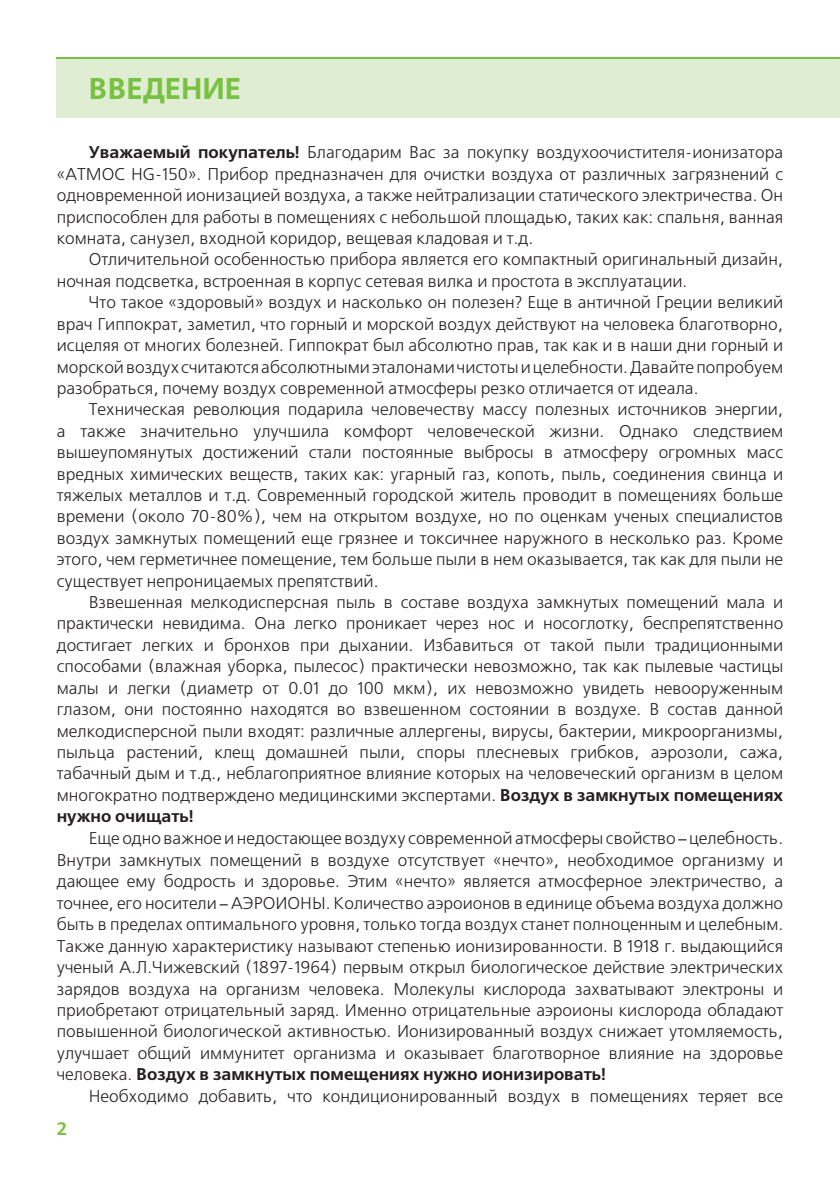
<style>
.page{position:relative;width:840px;height:1191px;background:#fff}
.page>*{position:absolute;margin:0;border:0;box-sizing:border-box;transform-origin:0 0}
.t1{font:700 30px "Free Set C";color:#79c142}
.t2{font:700 18px "Free Set C";color:#79c142}
.t3{font:17px/21.4px "Free Set C";color:#231f20;text-align:justify}
.s1{font-weight:700}
.s2{font-family:"Helios Cond"}
</style>
<div class="page">
<div style="left:57px;top:58px;width:782px;height:60px;background:#dfeed2"></div>
<hr style="left:57px;top:58px;width:782px;height:1px;background:#79c142">
<h1 class="t1" style="left:89px;top:72px;width:153px">ВВЕДЕНИЕ</h1>
<p class="t3" style="left:57px;top:143px;width:727px;text-indent:32px"><span class="s1">Уважаемый покупатель!</span> Благодарим Вас за покупку воздухоочистителя-ионизатора «АТМОС HG-150». Прибор предназначен для очистки воздуха от различных загрязнений с одновременной ионизацией воздуха, а также нейтрализации статического электричества. Он приспособлен для работы в помещениях с небольшой площадью, таких как: спальня, ванная комната, санузел, входной коридор, вещевая кладовая и т.д.</p>
<p class="t3" style="left:57px;top:250px;width:727px;text-indent:32px">Отличительной особенностью прибора является его компактный оригинальный дизайн, ночная подсветка, встроенная в корпус сетевая вилка и простота в эксплуатации.</p>
<p class="t3" style="left:57px;top:292px;width:727px;text-indent:32px">Что такое «здоровый» воздух и насколько он полезен? Еще в античной Греции великий врач Гиппократ, заметил, что горный и морской воздух действуют на человека благотворно, исцеляя от многих болезней. Гиппократ был абсолютно прав, так как и в наши дни горный и морской воздух считаются абсолютными эталонами чистоты и целебности. Давайте попробуем разобраться, почему воздух современной атмосферы резко отличается от идеала.</p>
<p class="t3" style="left:57px;top:399px;width:727px;text-indent:32px">Техническая революция подарила человечеству массу полезных источников энергии, а также значительно улучшила комфорт человеческой жизни. Однако следствием вышеупомянутых достижений стали постоянные выбросы в атмосферу огромных масс вредных химических веществ, таких как: угарный газ, копоть, пыль, соединения свинца и тяжелых металлов и т.д. Современный городской житель проводит в помещениях больше времени (около 70-80%), чем на открытом воздухе, но по оценкам ученых специалистов воздух замкнутых помещений еще грязнее и токсичнее наружного в несколько раз. Кроме этого, чем герметичнее помещение, тем больше пыли в нем оказывается, так как для пыли не существует непроницаемых препятствий.</p>
<p class="t3" style="left:57px;top:592px;width:727px;text-indent:32px">Взвешенная мелкодисперсная пыль в составе воздуха замкнутых помещений мала и практически невидима. Она легко проникает через нос и носоглотку, беспрепятственно достигает легких и бронхов при дыхании. Избавиться от такой пыли традиционными способами (влажная уборка, пылесос) практически невозможно, так как пылевые частицы малы и легки (диаметр от 0.01 до 100 мкм), их невозможно увидеть невооруженным глазом, они постоянно находятся во взвешенном состоянии в воздухе. В состав данной мелкодисперсной пыли входят: различные аллергены, вирусы, бактерии, микроорганизмы, пыльца растений, клещ домашней пыли, споры плесневых грибков, аэрозоли, сажа, табачный дым и т.д., неблагоприятное влияние которых на человеческий организм в целом многократно подтверждено медицинскими экспертами. <span class="s1">Воздух в замкнутых помещениях нужно очищать!</span></p>
<p class="t3" style="left:57px;top:828px;width:727px;text-indent:32px">Еще одно важное и недостающее воздуху современной атмосферы свойство <span class="s2">–</span> целебность.<br>Внутри замкнутых помещений в воздухе отсутствует «нечто», необходимое организму и дающее ему бодрость и здоровье. Этим «нечто» является атмосферное электричество, а точнее, его носители <span class="s2">–</span> АЭРОИОНЫ. Количество аэроионов в единице объема воздуха должно быть в пределах оптимального уровня, только тогда воздух станет полноценным и целебным.<br>Также данную характеристику называют степенью ионизированности. В 1918 г. выдающийся ученый А.Л.Чижевский (1897-1964) первым открыл биологическое действие электрических зарядов воздуха на организм человека. Молекулы кислорода захватывают электроны и приобретают отрицательный заряд. Именно отрицательные аэроионы кислорода обладают повышенной биологической активностью. Ионизированный воздух снижает утомляемость, улучшает общий иммунитет организма и оказывает благотворное влияние на здоровье человека. <span class="s1">Воздух в замкнутых помещениях нужно ионизировать!</span></p>
<p class="t3" style="left:89px;top:1086px;width:695px">Необходимо добавить, что кондиционированный воздух в помещениях теряет все</p>
<p class="t2" style="left:57px;top:1118px;width:12px">2</p>
</div>
